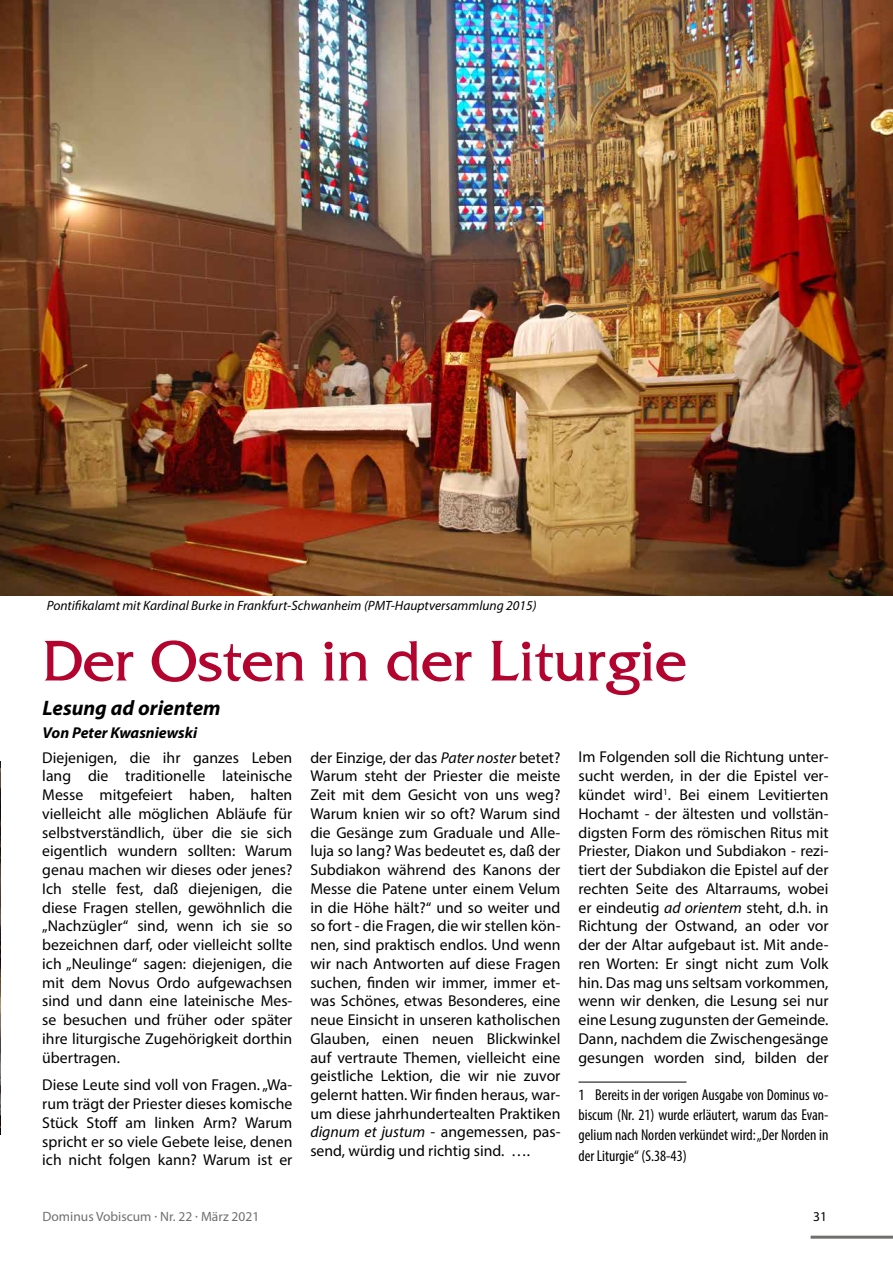
<style>
.page{position:relative;width:893px;height:1263px;background:#fff}
.page>*{position:absolute;margin:0;border:0;box-sizing:border-box;transform-origin:0 0}
.t1{font:60px "Fritz Quadrata";color:#b30430}
.t2{font:italic 700 21px "Myriad Pro";color:#000}
.t3{font:15.75px/18.8px "Myriad Pro";color:#000;text-align:justify}
.t4{font:condensed 15.75px/20.2px "Myriad Pro";color:#000;text-align:justify}
.t5{font:italic 700 15.75px "Myriad Pro";color:#000}
.t6{font:italic 13.5px "Myriad Pro";color:#000}
.t7{font:13.5px "Myriad Pro";color:#6f6f6e}
.t8{font:13.5px "Myriad Pro";color:#000}
.s1{font-style:italic}
</style>
<div class="page">
<hr style="left:811px;top:1236px;width:82px;height:3px;background:#6f6f6e">
<img style="left:0;top:761px;width:1px;height:374px">
<hr style="left:578px;top:1082px;width:108px;height:1px;background:#000">
<img style="left:0;top:0;width:893px;height:595px">
<p class="t6" style="left:47px;top:597px;width:491px">Pontifikalamt mit Kardinal Burke in Frankfurt-Schwanheim (PMT-Hauptversammlung 2015)</p>
<h1 class="t1" style="left:43px;top:628px;width:645px">Der Osten in der Liturgie</h1>
<h2 class="t2" style="left:43px;top:694px;width:180px">Lesung ad orientem</h2>
<p class="t5" style="left:43px;top:723px;width:156px">Von Peter Kwasniewski</p>
<p class="t3" style="left:42px;top:748px;width:252px">Diejenigen, die ihr ganzes Leben lang die traditionelle lateinische Messe mitgefeiert haben, halten vielleicht alle möglichen Abläufe für selbstverständlich, über die sie sich eigentlich wundern sollten: Warum genau machen wir dieses oder jenes?<br>Ich stelle fest, daß diejenigen, die diese Fragen stellen, gewöhnlich die „Nachzügler“ sind, wenn ich sie so bezeichnen darf, oder vielleicht sollte ich „Neulinge“ sagen: diejenigen, die mit dem Novus Ordo aufgewachsen sind und dann eine lateinische Mes&shy;se besuchen und früher oder später ihre liturgische Zugehörigkeit dorthin übertragen.</p>
<p class="t3" style="left:42px;top:1075px;width:252px">Diese Leute sind voll von Fragen. „Wa&shy;rum trägt der Priester dieses komische Stück Stoff am linken Arm? Warum spricht er so viele Gebete leise, denen ich nicht folgen kann? Warum ist er</p>
<p class="t3" style="left:310px;top:748px;width:252px">der Einzige, der das <span class="s1">Pater noster</span> betet?<br>Warum steht der Priester die meiste Zeit mit dem Gesicht von uns weg?<br>Warum knien wir so oft? Warum sind die Gesänge zum Graduale und Alle&shy;luja so lang? Was bedeutet es, daß der Subdiakon während des Kanons der Messe die Patene unter einem Velum in die Höhe hält?“ und so weiter und so fort - die Fragen, die wir stellen kön&shy;nen, sind praktisch endlos. Und wenn wir nach Antworten auf diese Fragen suchen, finden wir immer, immer et&shy;was Schönes, etwas Besonderes, eine neue Einsicht in unseren katholischen Glauben, einen neuen Blickwinkel auf vertraute Themen, vielleicht eine geistliche Lektion, die wir nie zuvor gelernt hatten. Wir finden heraus, war&shy;um diese jahrhundertealten Praktiken <span class="s1">dignum et justum</span> - angemessen, pas&shy;send, würdig und richtig sind. ….</p>
<p class="t3" style="left:578px;top:747px;width:252px">Im Folgenden soll die Richtung unter&shy;sucht werden, in der die Epistel ver&shy;kündet wird<sup>1</sup>. Bei einem Levitierten Hochamt - der ältesten und vollstän&shy;digsten Form des römischen Ritus mit Priester, Diakon und Subdiakon - rezi&shy;tiert der Subdiakon die Epistel auf der rechten Seite des Altarraums, wobei er eindeutig <span class="s1">ad orientem</span> steht, d.h. in Richtung der Ostwand, an oder vor der der Altar aufgebaut ist. Mit ande&shy;ren Worten: Er singt nicht zum Volk hin. Das mag uns seltsam vorkommen, wenn wir denken, die Lesung sei nur eine Lesung zugunsten der Gemeinde.<br>Dann, nachdem die Zwischengesänge gesungen worden sind, bilden der</p>
<p class="t4" style="left:578px;top:1084px;width:252px">1 Bereits in der vorigen Ausgabe von Dominus vo&shy;biscum (Nr. 21) wurde erläutert, warum das Evan&shy;gelium nach Norden verkündet wird: „Der Norden in der Liturgie“ (S.38-43)</p>
<p class="t7" style="left:43px;top:1208px;width:218px">Dominus Vobiscum · Nr. 22 · März 2021</p>
<p class="t8" style="left:813px;top:1208px;width:15px">31</p>
</div>
